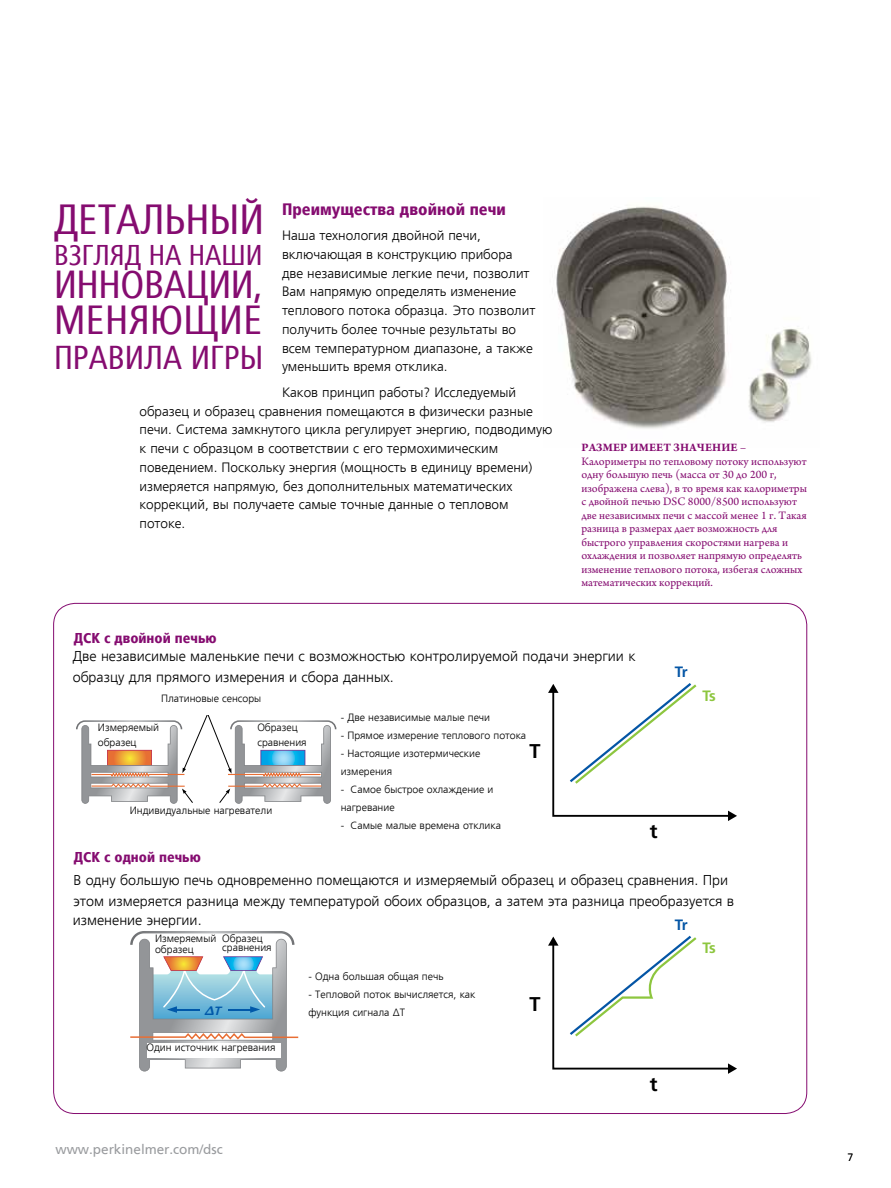
<style>
.page{position:relative;width:891px;height:1188px;background:#fff}
.page>*{position:absolute;margin:0;border:0;box-sizing:border-box;transform-origin:0 0}
.t1{font:condensed 42px "Frutiger LTCYR";color:#850c70}
.t2{font:condensed 40.5px "Frutiger LTCYR";letter-spacing:.01em;color:#850c70}
.t3{font:condensed 39px "Frutiger LTCYR";letter-spacing:-.01em;color:#850c70}
.t4{font:condensed 33px "Frutiger LTCYR";color:#850c70}
.t5{font:condensed 28.5px "Frutiger LTCYR";color:#850c70}
.t6{font:700 19.95px "Frutiger";color:#000}
.t7{font:900 condensed 16.5px "Frutiger LTCYR";color:#850c70}
.t8{font:700 15px "Frutiger";color:#0455a5}
.t9{font:700 15px "Frutiger";color:#8dc63f}
.t10{font:300 14.25px/21px "Frutiger LTCYR";color:#000}
.t11{font:900 condensed 14.25px "Frutiger LTCYR";color:#850c70}
.t12{font:14.1px "Frutiger";color:#000}
.t13{font:300 13.5px/18.8px "Frutiger LTCYR";color:#000}
.t14{font:condensed 13.5px/16.2px "Frutiger";color:#000}
.t15{font:13.5px "Frutiger LTCYR";color:#999b9e}
.t16{font:12px/13.5px "Arno Pro";color:#850c70}
.t17{font:italic 700 12px "Lucida Grande";color:#0058a9;scale:1.04 1}
.t18{font:700 10.95px "Frutiger";color:#000}
.t19{font:300 10.5px/18px "Frutiger LTCYR";color:#000}
.t20{font:700 10.5px "Frutiger";color:#000}
.t21{font:10.2px "Frutiger";color:#000}
.s1{font-weight:700}
.s2{font-family:"Frutiger"}
</style>
<div class="page">
<img style="left:552px;top:206px;width:260px;height:223px">
<svg style="left:76px;top:715px;width:260px;height:89px"></svg>
<svg style="left:130px;top:931px;width:169px;height:141px"></svg>
<svg style="left:548px;top:683px;width:189px;height:138px"></svg>
<svg style="left:548px;top:935px;width:189px;height:139px"></svg>
<div style="left:73px;top:650px;width:594px;height:34px;background:#fff"></div>
<div style="left:98px;top:723px;width:64px;height:25px;background:#fff"></div>
<div style="left:257px;top:723px;width:53px;height:25px;background:#fff"></div>
<div style="left:155px;top:934px;width:67px;height:21px;background:#fff"></div>
<div style="left:222px;top:934px;width:53px;height:21px;background:#fff"></div>
<div style="left:147px;top:1043px;width:134px;height:14px;background:#fff"></div>
<h1 class="t1" style="left:54px;top:197px;width:212px">ДЕТАЛЬНЫЙ</h1>
<h3 class="t5" style="left:54px;top:240px;width:210px">ВЗГЛЯД НА НАШИ</h3>
<h3 class="t3" style="left:54px;top:264px;width:210px">ИННОВАЦИИ,</h3>
<h2 class="t2" style="left:54px;top:299px;width:210px">МЕНЯЮЩИЕ</h2>
<h3 class="t4" style="left:54px;top:340px;width:211px">ПРАВИЛА ИГРЫ</h3>
<p class="t7" style="left:282px;top:200px;width:225px">Преимущества двойной печи</p>
<p class="t13" style="left:282px;top:226px;width:255px">Наша технология двойной печи, включающая в конструкцию прибора две независимые легкие печи, позволит Bам напрямую определять изменение теплового потока образца. Это позволит получить более точные результаты во всем температурном диапазоне, а также уменьшить время отклика.</p>
<p class="t13" style="left:139px;top:383px;width:414px;text-indent:143px">Каков принцип работы? Исследуемый образец и образец сравнения помещаются в физически разные печи. Система замкнутого цикла регулирует энергию, подводимую к печи с образцом в соответствии с его термохимическим поведением. Поскольку энергия (мощность в единицу времени) измеряется напрямую, без дополнительных математических коррекций, вы получаете самые точные данные о тепловом потоке.</p>
<p class="t11" style="left:74px;top:631px;width:144px">ДСК с двойной печью</p>
<p class="t16" style="left:581px;top:441px;width:227px"><span class="s1">РАЗМЕР ИМЕЕТ ЗНАЧЕНИЕ</span> – Калориметры по тепловому потоку используют одну большую печь (масса от 30 до 200 г, изображена слева), в то время как калориметры с двойной печью DSC 8000/8500 используют две независимых печи с массой менее 1 г. Такая разница в размерах дает возможность для быстрого управления скоростями нагрева и охлаждения и позволяет напрямую определять изменение теплового потока, избегая сложных математических коррекций.</p>
<p class="t10" style="left:73px;top:646px;width:564px">Две независимые маленькие печи с возможностью контролируемой подачи энергии к образцу для прямого измерения и сбора данных.</p>
<p class="t19" style="left:161px;top:690px;width:102px">Платиновые сенсоры</p>
<p class="t19" style="left:98px;top:720px;width:63px;line-height:15px">Измеряемый образец</p>
<p class="t19" style="left:257px;top:720px;width:51px;line-height:15px">Образец сравнения</p>
<p class="t12" style="left:152px;top:693px;width:113px">Platinum Sensors</p>
<p class="t19" style="left:341px;top:709px;width:151px">- Две независимые малые печи</p>
<p class="t19" style="left:341px;top:727px;width:187px">- Прямое измерение теплового потока</p>
<p class="t19" style="left:341px;top:745px;width:141px">- Настоящие изотермические измерения</p>
<p class="t19" style="left:341px;top:781px;width:154px">- Самое быстрое охлаждение и нагревание</p>
<p class="t19" style="left:341px;top:817px;width:162px">- Самые малые времена отклика</p>
<p class="t18" style="left:110px;top:732px;width:39px">Sample</p>
<p class="t18" style="left:257px;top:732px;width:53px">Reference</p>
<h3 class="t6" style="left:530px;top:740px;width:13px">T</h3>
<p class="t19" style="left:130px;top:802px;width:144px">Индивидуальные нагреватели</p>
<p class="t21" style="left:168px;top:806px;width:88px">Individual Heaters</p>
<p class="t11" style="left:74px;top:850px;width:129px">ДСК с одной печью</p>
<h3 class="t6" style="left:650px;top:819px;width:9px">t</h3>
<p class="t8" style="left:675px;top:663px;width:14px">Tr</p>
<p class="t9" style="left:702px;top:687px;width:15px">Ts</p>
<p class="t10" style="left:73px;top:870px;width:662px">В одну большую печь одновременно помещаются и измеряемый образец и образец сравнения. При этом измеряется разница между температурой обоих образцов, а затем эта разница преобразуется в</p>
<p class="t10" style="left:73px;top:910px;width:130px">изменение энергии.</p>
<p class="t14" style="left:75px;top:876px;width:681px">One large furnace containing both a sample and reference pan where temperature difference between the sample side and reference side are measured and calculations used to determine energy change in the sample.</p>
<p class="t20" style="left:165px;top:941px;width:38px">Sample</p>
<p class="t20" style="left:217px;top:941px;width:50px">Reference</p>
<p class="t8" style="left:675px;top:916px;width:14px">Tr</p>
<p class="t19" style="left:155px;top:934px;width:63px;line-height:10.5px">Измеряемый образец</p>
<p class="t19" style="left:222px;top:934px;width:51px;line-height:9px">Образец сравнения</p>
<p class="t9" style="left:702px;top:939px;width:15px">Ts</p>
<p class="t17" style="left:204px;top:1001px;width:21px">∆<span class="s2">T</span></p>
<p class="t20" style="left:168px;top:1044px;width:94px">Single Heat Source</p>
<p class="t19" style="left:147px;top:1038px;width:131px">Один источник нагревания</p>
<p class="t19" style="left:308px;top:967px;width:136px">- Одна большая общая печь</p>
<p class="t19" style="left:308px;top:985px;width:168px">- Тепловой поток вычисляется, как функция сигнала ∆T</p>
<p class="t15" style="left:56px;top:1142px;width:169px">www.perkinelmer.com/dsc</p>
<h3 class="t6" style="left:530px;top:992px;width:13px">T</h3>
<h3 class="t6" style="left:650px;top:1072px;width:9px">t</h3>
<p class="t19" style="left:848px;top:1149px;width:7px">7</p>
</div>
